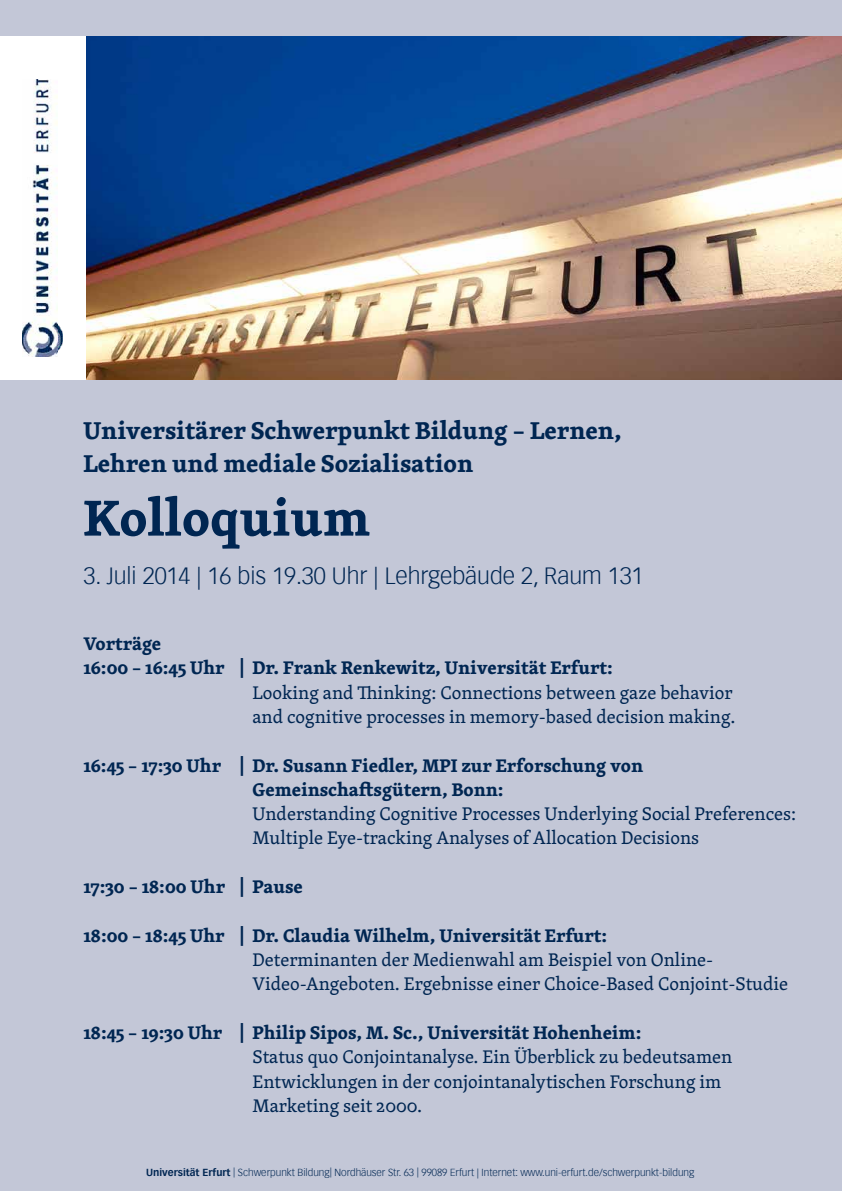
<style>
.page{position:relative;width:842px;height:1191px;background:#c3c7d7}
.page>*{position:absolute;margin:0;border:0;box-sizing:border-box;transform-origin:0 0}
.t1{font:700 52px "Skolar";color:#002652}
.t2{font:700 25px/33px "Skolar";color:#002652}
.t3{font:300 23px "Vectora LH";color:#002652}
.t4{font:18.8px/24.3px "Skolar";color:#002652}
.t5{font:700 18.8px/24.3px "Skolar";color:#002652}
.t6{font:300 10px "Vectora LH";color:#002652}
.s1{font-weight:700}
</style>
<div class="page">
<img style="left:85px;top:36px;width:757px;height:343px">
<div style="left:0;top:36px;width:85px;height:343px;background:#fff"></div>
<img style="left:22px;top:79px;width:40px;height:277px">
<h2 class="t2" style="left:83px;top:413px;width:540px">Universitärer Schwerpunkt Bildung – Lernen,<br>Lehren und mediale Sozialisation</h2>
<h1 class="t1" style="left:83px;top:476px;width:288px">Kolloquium</h1>
<p class="t3" style="left:83px;top:562px;width:562px">3. Juli 2014 | 16 bis 19.30 Uhr | Lehrgebäude 2, Raum 131</p>
<p class="t5" style="left:83px;top:630px;width:531px">Vorträge<br>16:00 – 16:45 Uhr | Dr. Frank Renkewitz, Universität Erfurt:</p>
<p class="t4" style="left:252px;top:679px;width:485px">Looking and Thinking: Connections between gaze behavior and cognitive processes in memory-based decision making.</p>
<p class="t5" style="left:252px;top:752px;width:392px;text-indent:-169px">16:45 – 17:30 Uhr | Dr. Susann Fiedler, MPI zur Erforschung von<br>Gemeinschaftsgütern, Bonn:</p>
<p class="t4" style="left:252px;top:801px;width:545px">Understanding Cognitive Processes Underlying Social Preferences:<br>Multiple Eye-tracking Analyses of Allocation Decisions</p>
<p class="t5" style="left:83px;top:873px;width:221px">17:30 – 18:00 Uhr | Pause</p>
<p class="t5" style="left:83px;top:922px;width:525px">18:00 – 18:45 Uhr | Dr. Claudia Wilhelm, Universität Erfurt:</p>
<p class="t4" style="left:252px;top:947px;width:537px">Determinanten der Medienwahl am Beispiel von Online-<br>Video-Angeboten. Ergebnisse einer Choice-Based Conjoint-Studie</p>
<p class="t5" style="left:83px;top:1019px;width:559px">18:45 – 19:30 Uhr | Philip Sipos, M. Sc., Universität Hohenheim:</p>
<p class="t4" style="left:252px;top:1044px;width:481px">Status quo Conjointanalyse. Ein Überblick zu bedeutsamen<br>Entwicklungen in der conjointanalytischen Forschung im<br>Marketing seit 2000.</p>
<p class="t6" style="left:146px;top:1166px;width:550px"><span class="s1">Universität Erfurt</span> | Schwerpunkt Bildung| Nordhäuser Str. 63 | 99089 Erfurt | Internet: www.uni-erfurt.de/schwerpunkt-bildung</p>
</div>
